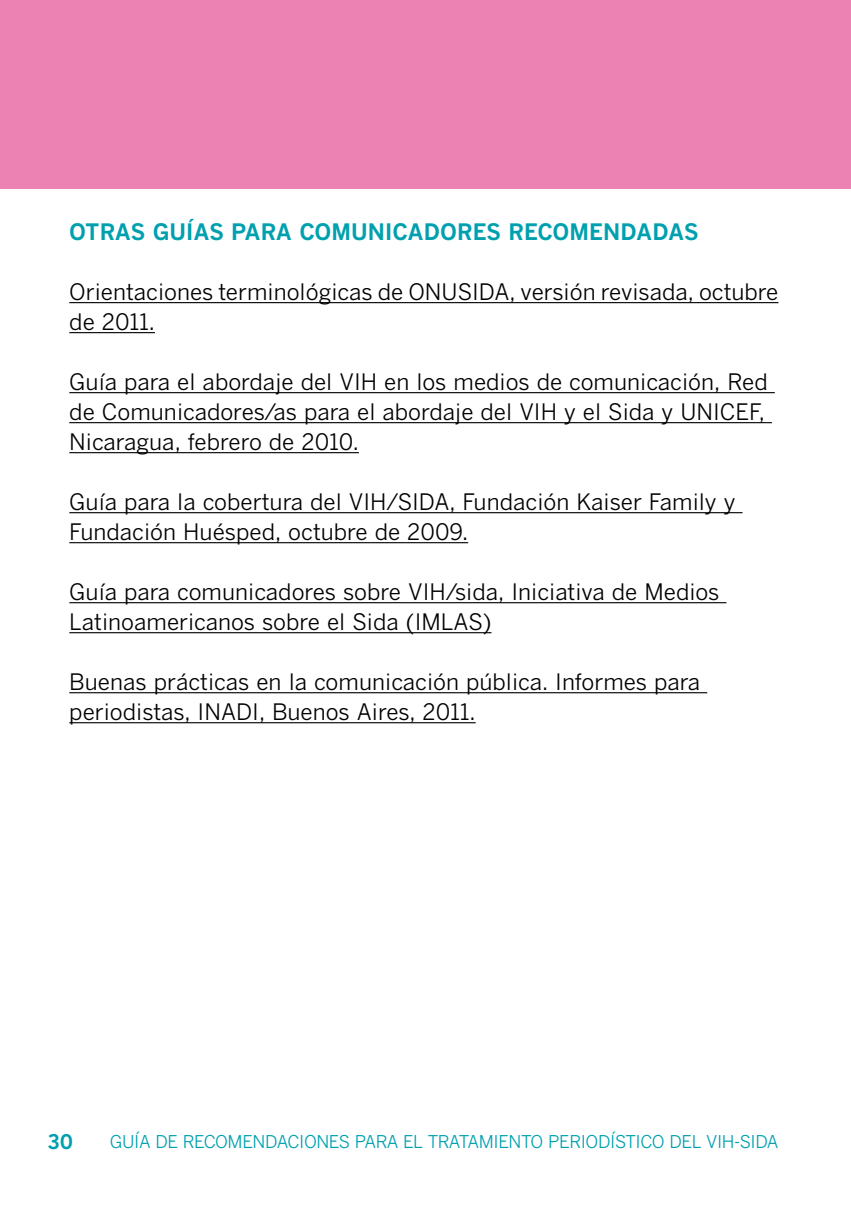
<style>
.page{position:relative;width:851px;height:1205px;background:#fff}
.page>*{position:absolute;margin:0;border:0;box-sizing:border-box;transform-origin:0 0}
.t1{font:22.5px/30px "Benton Gothic";color:#000}
.t2{font:700 22.5px "Benton Gothic";letter-spacing:.155em;color:#00a0af}
.t3{font:700 22.5px "Benton Gothic";letter-spacing:.11em;color:#00a0af}
.t4{font:700 20px "Benton Gothic";color:#00a0af}
.t5{font:17.5px "Benton Gothic";letter-spacing:.005em;color:#00a0af}
</style>
<div class="page">
<hr style="left:69px;top:302px;width:709px;height:1px;background:#000">
<hr style="left:69px;top:332px;width:86px;height:1px;background:#000">
<hr style="left:69px;top:392px;width:705px;height:1px;background:#000">
<hr style="left:69px;top:422px;width:702px;height:1px;background:#000">
<hr style="left:69px;top:452px;width:290px;height:1px;background:#000">
<hr style="left:69px;top:512px;width:673px;height:1px;background:#000">
<hr style="left:69px;top:542px;width:399px;height:1px;background:#000">
<hr style="left:69px;top:602px;width:657px;height:1px;background:#000">
<hr style="left:69px;top:632px;width:422px;height:1px;background:#000">
<hr style="left:69px;top:692px;width:638px;height:1px;background:#000">
<hr style="left:69px;top:722px;width:406px;height:1px;background:#000">
<div style="left:0;top:0;width:850px;height:189px;background:#ec82b4"></div>
<p class="t2" style="left:69px;top:218px;width:403px">OTRAS GUÍAS PARA COM UNICADORES</p>
<p class="t3" style="left:508px;top:218px;width:188px">RECOME NDADAS</p>
<p class="t1" style="left:69px;top:277px;width:710px">Orientaciones terminológicas de ONUSIDA, versión revisada, octubre de 2011.</p>
<p class="t1" style="left:69px;top:367px;width:700px">Guía para el abordaje del VIH en los medios de comunicación, Red de Comunicadores/as para el abordaje del VIH y el Sida y UNICEF,<br>Nicaragua, febrero de 2010.</p>
<p class="t1" style="left:69px;top:487px;width:667px">Guía para la cobertura del VIH/SIDA, Fundación Kaiser Family y<br>Fundación Huésped, octubre de 2009.</p>
<p class="t1" style="left:69px;top:577px;width:651px">Guía para comunicadores sobre VIH/sida, Iniciativa de Medios<br>Latinoamericanos sobre el Sida (IMLAS)</p>
<p class="t1" style="left:69px;top:667px;width:632px">Buenas prácticas en la comunicación pública. Informes para periodistas, INADI, Buenos Aires, 2011.</p>
<p class="t4" style="left:48px;top:1129px;width:27px">30</p>
<p class="t5" style="left:110px;top:1130px;width:85px">Guía de reco</p>
<p class="t5" style="left:227px;top:1130px;width:27px">mendaciones</p>
<p class="t5" style="left:355px;top:1130px;width:22px">para</p>
<p class="t5" style="left:403px;top:1130px;width:167px">el tratamiento period</p>
<p class="t5" style="left:610px;top:1130px;width:36px">ístico</p>
<p class="t5" style="left:669px;top:1130px;width:81px">del VIH-sida</p>
</div>
